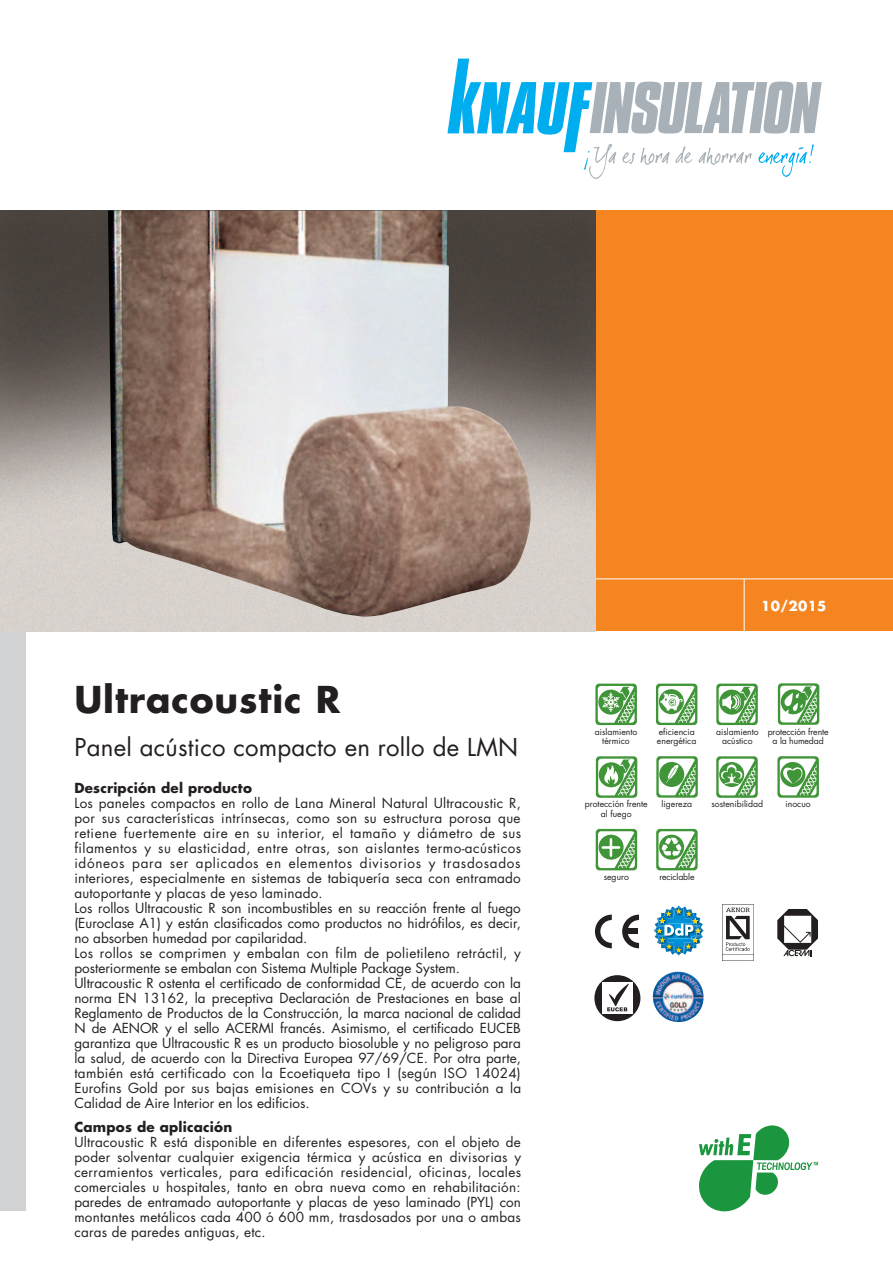
<style>
.page{position:relative;width:893px;height:1263px;background:#fff}
.page>*{position:absolute;margin:0;border:0;box-sizing:border-box;transform-origin:0 0}
.t1{font:700 36px "Futura";letter-spacing:.025em;color:#231f20}
.t2{font:24px "Futura";letter-spacing:.01em;color:#231f20}
.t3{font:13.5px/15px "Futura";letter-spacing:.01em;color:#231f20}
.t4{font:700 13.5px "Futura";letter-spacing:.015em;color:#231f20}
.t5{font:700 13.5px "Futura";letter-spacing:.025em;color:#fff}
.t6{font:8.7px/9.3px "Futura";color:#231f20;text-align:center}
</style>
<div class="page">
<div style="left:595px;top:210px;width:298px;height:421px;background:#f58520"></div>
<div style="left:0;top:595px;width:26px;height:615px;background:#d1d2d4"></div>
<hr style="left:595px;top:578px;width:298px;height:1px;background:#fff">
<hr style="left:744px;top:579px;width:1px;height:52px;background:#fff">
<img style="left:0;top:210px;width:595px;height:421px">
<img style="left:108px;top:210px;width:423px;height:407px">
<svg style="left:447px;top:59px;width:374px;height:120px"></svg>
<svg style="left:595px;top:684px;width:42px;height:41px"></svg>
<svg style="left:656px;top:684px;width:41px;height:41px"></svg>
<svg style="left:716px;top:684px;width:42px;height:41px"></svg>
<svg style="left:596px;top:756px;width:41px;height:42px"></svg>
<svg style="left:656px;top:756px;width:42px;height:42px"></svg>
<svg style="left:716px;top:756px;width:42px;height:42px"></svg>
<svg style="left:778px;top:683px;width:41px;height:42px"></svg>
<svg style="left:777px;top:756px;width:42px;height:42px"></svg>
<svg style="left:596px;top:829px;width:41px;height:41px"></svg>
<hr style="left:603px;top:846px;width:16px;height:3px;background:#fff">
<svg style="left:656px;top:829px;width:42px;height:41px"></svg>
<svg style="left:699px;top:1125px;width:119px;height:86px"></svg>
<div style="left:594px;top:975px;width:46px;height:46px;background:#231f20;border-radius:50%"></div>
<div style="left:602px;top:982px;width:31px;height:32px;background:#fff"></div>
<svg style="left:607px;top:983px;width:22px;height:28px"></svg>
<svg style="left:595px;top:915px;width:17px;height:33px"></svg>
<svg style="left:622px;top:915px;width:17px;height:33px"></svg>
<img style="left:722px;top:904px;width:31px;height:57px">
<svg style="left:777px;top:909px;width:41px;height:47px"></svg>
<svg style="left:654px;top:906px;width:50px;height:49px"></svg>
<img style="left:652px;top:971px;width:52px;height:51px">
<h1 class="t1" style="left:74px;top:674px;width:267px">Ultracoustic R</h1>
<h2 class="t2" style="left:74px;top:730px;width:445px">Panel acústico compacto en rollo de LMN</h2>
<p class="t4" style="left:74px;top:779px;width:179px">Descripción del producto</p>
<p class="t3" style="left:74px;top:796px;width:448px">Los paneles compactos en rollo de Lana Mineral Natural Ultracoustic R, por sus características intrínsecas, como son su estructura porosa que retiene fuertemente aire en su interior, el tamaño y diámetro de sus filamentos y su elasticidad, entre otras, son aislantes termo-acústicos idóneos para ser aplicados en elementos divisorios y trasdosados interiores, especialmente en sistemas de tabiquería seca con entramado autoportante y placas de yeso laminado.<br>Los rollos Ultracoustic R son incombustibles en su reacción frente al fuego (Euroclase A1) y están clasificados como productos no hidrófilos, es decir, no absorben humedad por capilaridad.<br>Los rollos se comprimen y embalan con film de polietileno retráctil, y posteriormente se embalan con Sistema Multiple Package System.<br>Ultracoustic R ostenta el certificado de conformidad CE, de acuerdo con la norma EN 13162, la preceptiva Declaración de Prestaciones en base al Reglamento de Productos de la Construcción, la marca nacional de calidad N de AENOR y el sello ACERMI francés. Asimismo, el certificado EUCEB garantiza que Ultracoustic R es un producto biosoluble y no peligroso para la salud, de acuerdo con la Directiva Europea 97/69/CE. Por otra parte, también está certificado con la Ecoetiqueta tipo I (según ISO 14024)<br>Eurofins Gold por sus bajas emisiones en COVs y su contribución a la Calidad de Aire Interior en los edificios.</p>
<p class="t4" style="left:74px;top:1118px;width:159px">Campos de aplicación</p>
<p class="t3" style="left:74px;top:1135px;width:448px;text-align:justify">Ultracoustic R está disponible en diferentes espesores, con el objeto de poder solventar cualquier exigencia térmica y acústica en divisorias y cerramientos verticales, para edificación residencial, oficinas, locales comerciales u hospitales, tanto en obra nueva como en rehabilitación: paredes de entramado autoportante y placas de yeso laminado (PYL) con montantes metálicos cada 400 ó 600 mm, trasdosados por una o ambas caras de paredes antiguas, etc.</p>
<p class="t5" style="left:761px;top:596px;width:67px">10/2015</p>
<p class="t6" style="left:595px;top:727px;width:44px">aislamiento térmico</p>
<p class="t6" style="left:657px;top:727px;width:41px;text-align:left">eficiencia energética</p>
<p class="t6" style="left:716px;top:727px;width:44px">aislamiento acústico</p>
<p class="t6" style="left:768px;top:727px;width:62px">protección frente a la humedad</p>
<p class="t6" style="left:585px;top:799px;width:64px">protección frente</p>
<p class="t6" style="left:786px;top:799px;width:27px">inocuo</p>
<p class="t6" style="left:601px;top:809px;width:32px">al fuego</p>
<p class="t6" style="left:662px;top:799px;width:32px">ligereza</p>
<p class="t6" style="left:711px;top:799px;width:53px">sostenibilidad</p>
<p class="t6" style="left:604px;top:872px;width:27px">seguro</p>
<p class="t6" style="left:659px;top:872px;width:37px">reciclable</p>
</div>
